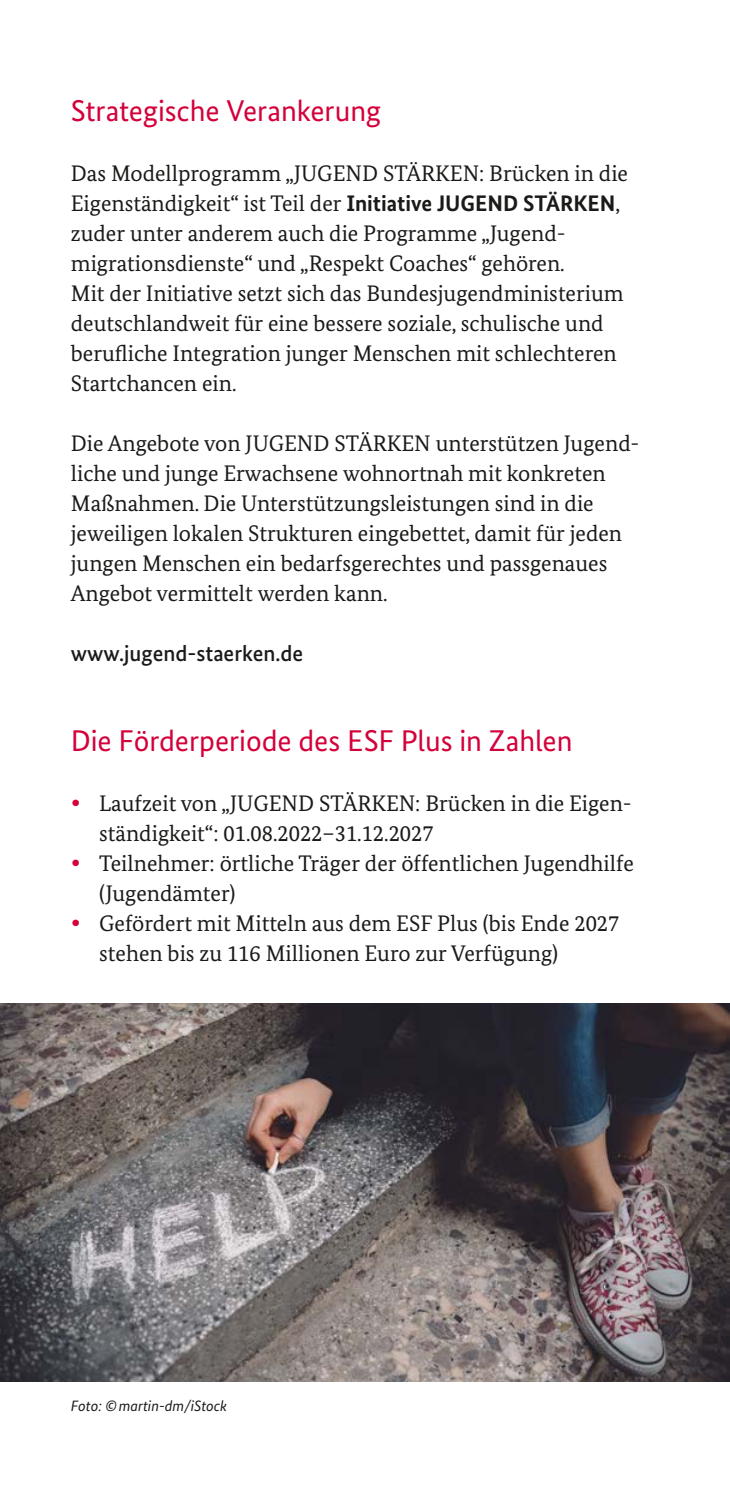
<style>
.page{position:relative;width:730px;height:1489px;background:#fff}
.page>*{position:absolute;margin:0;border:0;box-sizing:border-box;transform-origin:0 0}
.B-Inhalt_HL_B-02-H2-HL_2{font:30px "Bundes Sans";letter-spacing:-.005em;color:#d3003a}
.C-Inhalt_IS_C-01_1-P-Fließtext{font:22.5px/30px "Bundes Serif";color:#1a1a18}
.C-Inhalt_IS_C-01_1-P-Fließtext-2{font:500 22.5px "Bundes Sans";color:#1a1a18}
.t1{font:italic 15px "Bundes Sans";color:#1a1a18}
.s1{font-family:"Bundes Sans";font-weight:700}
.s2{color:#d3003a}
</style>
<div class="page">
<img style="left:0;top:1003px;width:730px;height:378px">
<h2 class="B-Inhalt_HL_B-02-H2-HL_2" style="left:71px;top:93px;width:312px">Strategische Verankerung</h2>
<p class="C-Inhalt_IS_C-01_1-P-Fließtext" style="left:71px;top:158px;width:559px">Das Modellprogramm „JUGEND STÄRKEN: Brücken in die Eigenständigkeit“ ist Teil der <span class="s1">Initiative JUGEND STÄRKEN</span>, zuder unter anderem auch die Programme „Jugend&shy;migrationsdienste“ und „Respekt Coaches“ gehören.<br>Mit der Initiative setzt sich das Bundesjugendministerium deutschlandweit für eine bessere soziale, schulische und berufliche Integration junger Menschen mit schlechteren Startchancen ein.</p>
<p class="C-Inhalt_IS_C-01_1-P-Fließtext" style="left:71px;top:428px;width:570px">Die Angebote von JUGEND STÄRKEN unterstützen Jugend&shy;liche und junge Erwachsene wohnortnah mit konkreten Maßnahmen. Die Unterstützungsleistungen sind in die jeweiligen lokalen Strukturen eingebettet, damit für jeden jungen Menschen ein bedarfsgerechtes und passgenaues Angebot vermittelt werden kann.</p>
<p class="C-Inhalt_IS_C-01_1-P-Fließtext-2" style="left:71px;top:639px;width:234px">www.jugend-staerken.de</p>
<h2 class="B-Inhalt_HL_B-02-H2-HL_2" style="left:71px;top:723px;width:503px">Die Förderperiode des ESF Plus in Zahlen</h2>
<p class="C-Inhalt_IS_C-01_1-P-Fließtext" style="left:99px;top:788px;width:534px;text-indent:-28px"><span class="s2">•</span> Laufzeit von „JUGEND STÄRKEN: Brücken in die Eigen&shy;ständigkeit“: 01.08.2022–31.12.2027</p>
<p class="C-Inhalt_IS_C-01_1-P-Fließtext" style="left:99px;top:848px;width:536px;text-indent:-28px"><span class="s2">•</span> Teilnehmer: örtliche Träger der öffentlichen Jugendhilfe (Jugendämter)</p>
<p class="C-Inhalt_IS_C-01_1-P-Fließtext" style="left:99px;top:908px;width:522px;text-indent:-28px"><span class="s2">•</span> Gefördert mit Mitteln aus dem ESF Plus (bis Ende 2027 stehen bis zu 116 Millionen Euro zur Verfügung)</p>
<p class="t1" style="left:71px;top:1396px;width:158px">Foto: ©martin-dm/iStock</p>
</div>
